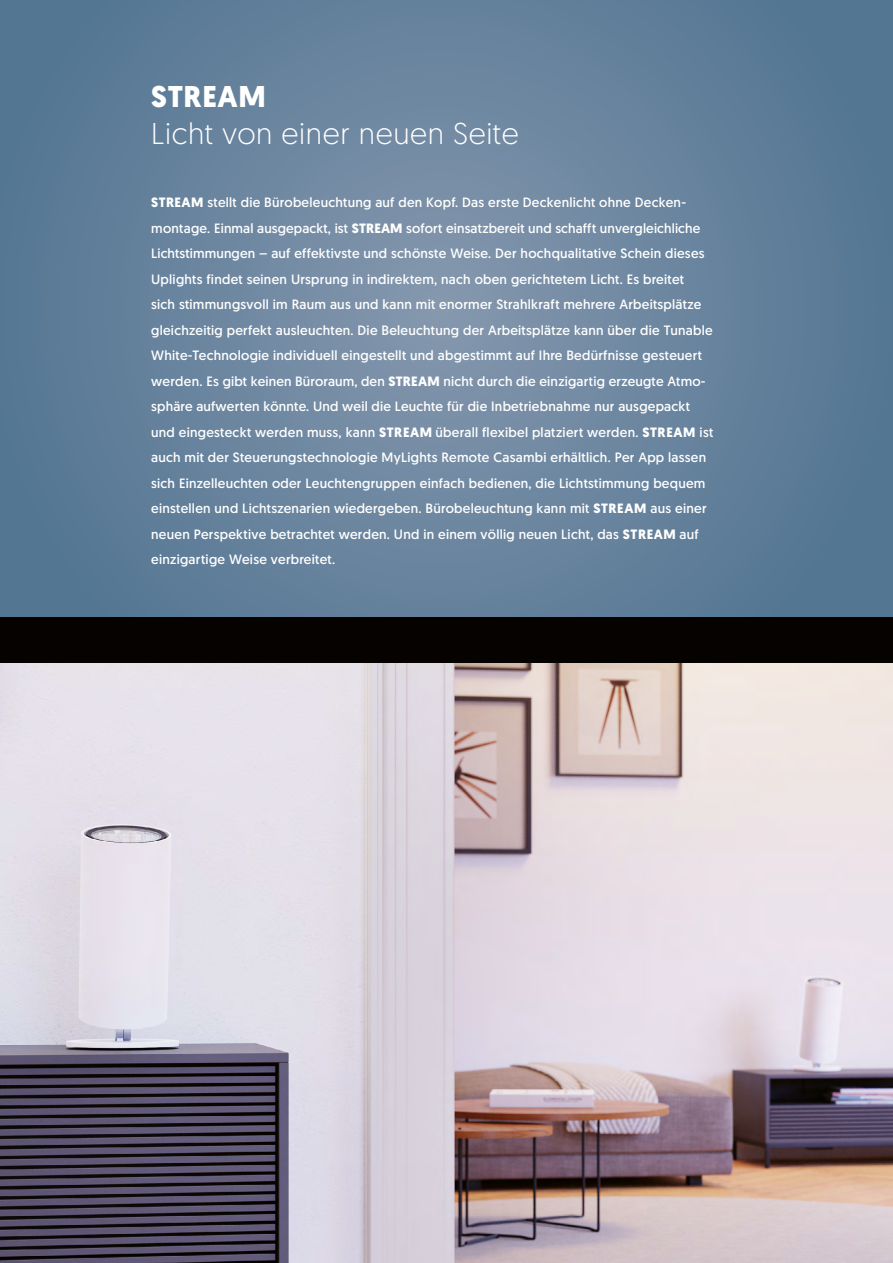
<style>
.page{position:relative;width:893px;height:1263px;background:#fff}
.page>*{position:absolute;margin:0;border:0;box-sizing:border-box;transform-origin:0 0}
.Headline{font:300 30px "Geomanist";letter-spacing:.02em;color:#fff}
.Headline-2{font:700 30px "Geomanist";letter-spacing:.02em;color:#fff}
.Bodytext_DE{font:13.5px/25.5px "Geomanist";letter-spacing:.02em;color:#fff}
.s1{font-weight:700}
</style>
<div class="page">
<svg style="left:0;top:0;width:893px;height:617px;background:#65829c"></svg>
<div style="left:0;top:617px;width:893px;height:46px;background:#050200"></div>
<img style="left:0;top:663px;width:893px;height:600px">
<p class="Headline-2" style="left:151px;top:76px;width:116px">STREAM</p>
<p class="Headline" style="left:151px;top:114px;width:369px">Licht von einer neuen Seite</p>
<p class="Bodytext_DE" style="left:151px;top:189px;width:564px"><span class="s1">STREAM</span> stellt die Bürobeleuchtung auf den Kopf. Das erste Deckenlicht ohne Decken&shy;montage. Einmal ausgepackt, ist <span class="s1">STREAM</span> sofort einsatzbereit und schafft unvergleichliche Lichtstimmungen – auf effektivste und schönste Weise. Der hochqualitative Schein dieses Uplights findet seinen Ursprung in indirektem, nach oben gerichtetem Licht. Es breitet<br>sich stimmungsvoll im Raum aus und kann mit enormer Strahlkraft mehrere Arbeitsplätze gleichzeitig perfekt ausleuchten. Die Beleuchtung der Arbeitsplätze kann über die Tunable White-Technologie individuell eingestellt und abgestimmt auf Ihre Bedürfnisse gesteuert werden. Es gibt keinen Büroraum, den <span class="s1">STREAM</span> nicht durch die einzigartig erzeugte Atmo&shy;sphäre aufwerten könnte. Und weil die Leuchte für die Inbetriebnahme nur ausgepackt und eingesteckt werden muss, kann <span class="s1">STREAM</span> überall flexibel platziert werden. <span class="s1">STREAM</span> ist auch mit der Steuerungstechnologie MyLights Remote Casambi erhältlich. Per App lassen sich Einzelleuchten oder Leuchtengruppen einfach bedienen, die Lichtstimmung bequem einstellen und Lichtszenarien wiedergeben. Bürobeleuchtung kann mit <span class="s1">STREAM</span> aus einer neuen Perspektive betrachtet werden. Und in einem völlig neuen Licht, das <span class="s1">STREAM</span> auf einzigartige Weise verbreitet.</p>
</div>
